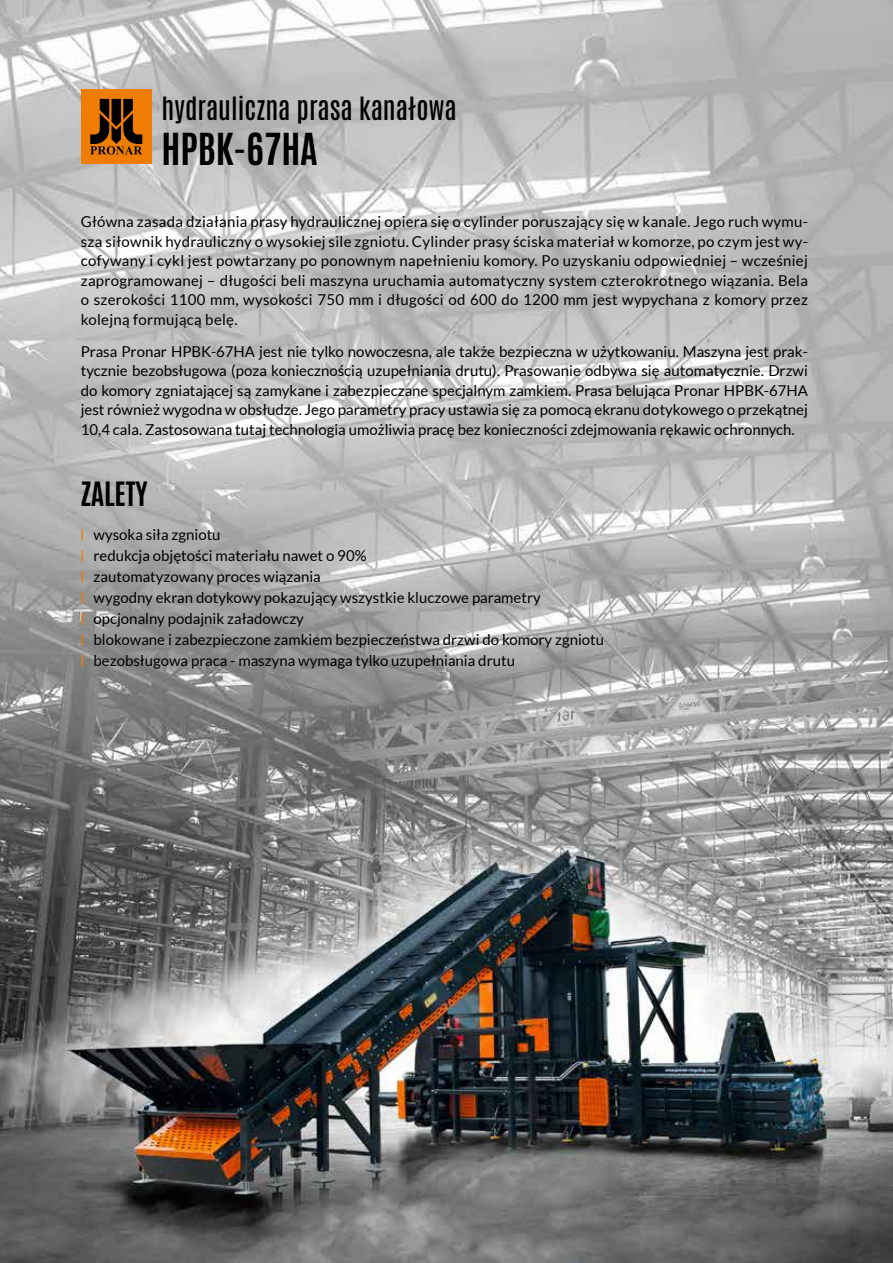
<style>
.page{position:relative;width:893px;height:1263px;background:#fff}
.page>*{position:absolute;margin:0;border:0;box-sizing:border-box;transform-origin:0 0}
.t1{font:700 37.5px "Antonio";color:#000}
.t2{font:700 28.5px "Antonio";color:#000}
.t3{font:500 27px "Antonio";color:#000}
.t4{font:15px/19.5px "Lato";color:#000;text-align:justify}
.s1{font-family:"Antonio";font-weight:700;font-size:12px;color:#ef7d04}
</style>
<div class="page">
<img style="left:0;top:0;width:893px;height:1263px">
<div style="left:81px;top:89px;width:71px;height:75px;background:#ef7d04"></div>
<svg style="left:90px;top:99px;width:52px;height:56px"></svg>
<h3 class="t3" style="left:162px;top:90px;width:296px">hydrauliczna prasa kanałowa</h3>
<h1 class="t1" style="left:162px;top:122px;width:157px">HPBK-67HA</h1>
<p class="t4" style="left:81px;top:212px;width:729px">Główna zasada działania prasy hydraulicznej opiera się o cylinder poruszający się w kanale. Jego ruch wymu&shy;sza siłownik hydrauliczny o wysokiej sile zgniotu. Cylinder prasy ściska materiał w komorze, po czym jest wy&shy;cofywany i cykl jest powtarzany po ponownym napełnieniu komory. Po uzyskaniu odpowiedniej – wcześniej zaprogramowanej – długości beli maszyna uruchamia automatyczny system czterokrotnego wiązania. Bela o szerokości 1100 mm, wysokości 750 mm i długości od 600 do 1200 mm jest wypychana z komory przez kolejną formującą belę.</p>
<p class="t4" style="left:81px;top:341px;width:729px">Prasa Pronar HPBK-67HA jest nie tylko nowoczesna, ale także bezpieczna w użytkowaniu. Maszyna jest prak&shy;tycznie bezobsługowa (poza koniecznością uzupełniania drutu). Prasowanie odbywa się automatycznie. Drzwi do komory zgniatającej są zamykane i zabezpieczane specjalnym zamkiem. Prasa belująca Pronar HPBK-67HA jest również wygodna w obsłudze. Jego parametry pracy ustawia się za pomocą ekranu dotykowego o przekątnej 10,4 cala. Zastosowana tutaj technologia umożliwia pracę bez konieczności zdejmowania rękawic ochronnych.</p>
<h2 class="t2" style="left:81px;top:473px;width:68px">ZALETY</h2>
<p class="t4" style="left:81px;top:524px;width:525px;line-height:21px;text-align:left"><span class="s1">|</span> wysoka siła zgniotu<br><span class="s1">|</span> redukcja objętości materiału nawet o 90%<br><span class="s1">|</span> zautomatyzowany proces wiązania<br><span class="s1">|</span> wygodny ekran dotykowy pokazujący wszystkie kluczowe parametry<br><span class="s1">|</span> opcjonalny podajnik załadowczy<br><span class="s1">|</span> blokowane i zabezpieczone zamkiem bezpieczeństwa drzwi do komory zgniotu <span class="s1">|</span> bezobsługowa praca - maszyna wymaga tylko uzupełniania drutu</p>
</div>
